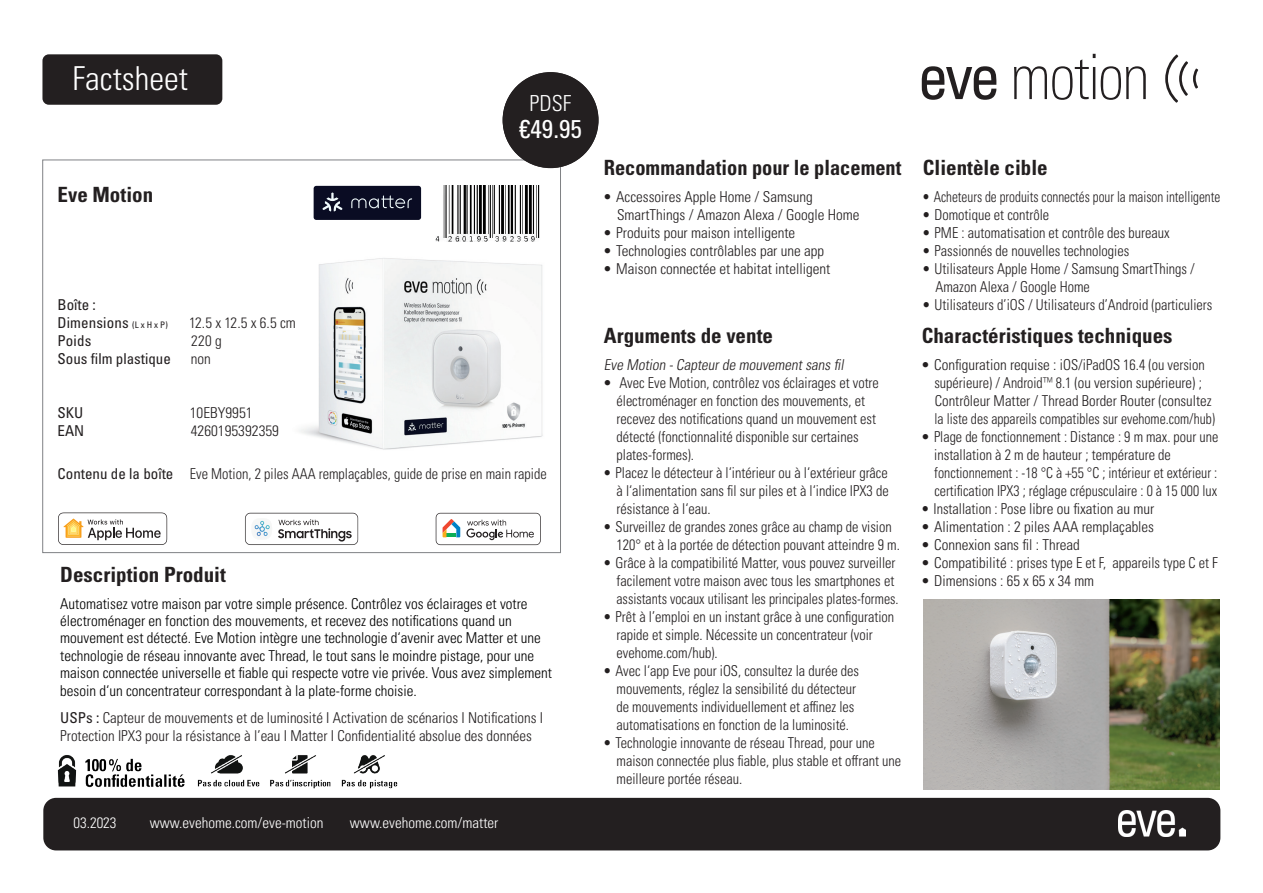
<style>
.page{position:relative;width:1263px;height:893px;background:#fff}
.page>*{position:absolute;margin:0;border:0;box-sizing:border-box;transform-origin:0 0}
.t1{font:300 condensed 33px "Univers LT Pro";color:#fff}
.t2{font:condensed 25.8px "Univers LT Pro";color:#fff}
.t3{font:300 condensed 22.05px "Univers LT Pro";color:#fff}
.t4{font:700 condensed 21px "Univers LT Pro";color:#231f20}
.t5{font:300 condensed 15px/18px "Univers LT Pro";color:#231f20}
.t6{font:300 condensed 15px/18px "Univers LT Pro";color:#231f20;scale:.95 1}
.t7{font:300 condensed 15px/17.4px "Univers LT Pro";color:#000}
.t8{font:300 condensed 15px "Univers LT Pro";color:#fff}
.t9{font:300 condensed 15px "Univers LT Pro";color:#231f20;scale:.88 1}
.t10{font:condensed 15px/18px "Univers LT Pro";color:#231f20}
.t11{font:italic 300 condensed 15px "Univers LT Pro";color:#231f20}
.t12{font:300 condensed 15px "Univers LT Pro";color:#231f20;scale:.94 1}
.s1{font-size:9px}
.s2{font-weight:400}
</style>
<div class="page">
<div style="left:43px;top:798px;width:1177px;height:52px;background:#231f20;border-radius:13px"></div>
<div style="left:42px;top:54px;width:180px;height:51px;background:#231f20;border-radius:6px"></div>
<svg style="left:922px;top:66px;width:75px;height:34px"></svg>
<svg style="left:1014px;top:54px;width:81px;height:46px"></svg>
<svg style="left:1101px;top:66px;width:45px;height:34px"></svg>
<svg style="left:1165px;top:54px;width:33px;height:49px"></svg>
<img style="left:923px;top:599px;width:296px;height:190px">
<svg style="left:436px;top:513px;width:105px;height:32px"></svg>
<svg style="left:58px;top:512px;width:109px;height:33px"></svg>
<svg style="left:245px;top:513px;width:113px;height:32px"></svg>
<img style="left:252px;top:518px;width:20px;height:22px">
<div style="left:314px;top:186px;width:107px;height:34px;background:#0a0c23;border-radius:3px"></div>
<svg style="left:323px;top:192px;width:89px;height:20px"></svg>
<img style="left:299px;top:258px;width:244px;height:192px">
<img style="left:435px;top:186px;width:105px;height:56px">
<img style="left:57px;top:755px;width:341px;height:34px">
<div style="left:503px;top:72px;width:95px;height:96px;background:#231f20;border-radius:50%"></div>
<img style="left:1119px;top:810px;width:67px;height:26px">
<h1 class="t1" style="left:72px;top:56px;width:117px">Factsheet</h1>
<h3 class="t4" style="left:58px;top:181px;width:97px">Eve Motion</h3>
<p class="t10" style="left:58px;top:295px;width:112px">Boîte :<br>Dimensions <span class="s1">(L x H x P)</span></p>
<p class="t5" style="left:189px;top:312px;width:108px">12.5 x 12.5 x 6.5 cm</p>
<p class="t10" style="left:58px;top:331px;width:35px">Poids</p>
<p class="t5" style="left:191px;top:330px;width:32px">220 g</p>
<p class="t10" style="left:58px;top:349px;width:115px">Sous film plastique</p>
<p class="t5" style="left:191px;top:348px;width:21px">non</p>
<h3 class="t3" style="left:530px;top:88px;width:43px">PDSF</h3>
<h2 class="t2" style="left:519px;top:113px;width:64px">€49.95</h2>
<h2 class="t2" style="left:528px;top:113px;width:13px">3</h2>
<p class="t10" style="left:58px;top:403px;width:27px">SKU</p>
<p class="t5" style="left:190px;top:402px;width:64px">10EBY9951</p>
<p class="t10" style="left:58px;top:421px;width:28px">EAN</p>
<p class="t5" style="left:191px;top:420px;width:90px">4260195392359</p>
<p class="t6" style="left:58px;top:464px;width:516px"><span class="s2">Contenu de la boîte</span> Eve Motion, 2 piles AAA remplaçables, guide de prise en main rapide</p>
<h3 class="t4" style="left:60px;top:561px;width:167px">Description Produit</h3>
<p class="t7" style="left:60px;top:594px;width:493px">Automatisez votre maison par votre simple présence. Contrôlez vos éclairages et votre électroménager en fonction des mouvements, et recevez des notifications quand un mouvement est détecté. Eve Motion intègre une technologie d‘avenir avec Matter et une technologie de réseau innovante avec Thread, le tout sans le moindre pistage, pour une maison connectée universelle et fiable qui respecte votre vie privée. Vous avez simplement besoin d‘un concentrateur correspondant à la plate-forme choisie.</p>
<p class="t5" style="left:60px;top:708px;width:484px"><span class="s2">USPs :</span> Capteur de mouvements et de luminosité I Activation de scénarios I Notifications I<br>Protection IPX3 pour la résistance à l’eau I Matter I Confidentialité absolue des données</p>
<p class="t8" style="left:73px;top:813px;width:45px">03.2023</p>
<p class="t8" style="left:150px;top:813px;width:175px">www.evehome.com/eve-motion</p>
<p class="t8" style="left:350px;top:813px;width:150px">www.evehome.com/matter</p>
<h3 class="t4" style="left:604px;top:154px;width:299px">Recommandation pour le placement</h3>
<p class="t5" style="left:617px;top:186px;width:244px;text-indent:-13px">• Accessoires Apple Home / Samsung<br>SmartThings / Amazon Alexa / Google Home</p>
<p class="t5" style="left:604px;top:222px;width:193px">• Produits pour maison intelligente</p>
<p class="t5" style="left:604px;top:240px;width:222px">• Technologies contrôlables par une app</p>
<p class="t5" style="left:604px;top:258px;width:228px">• Maison connectée et habitat intelligent</p>
<h3 class="t4" style="left:604px;top:322px;width:171px">Arguments de vente</h3>
<p class="t11" style="left:604px;top:354px;width:244px">Eve Motion -Capteurde mouvementsans fil</p>
<p class="t5" style="left:616px;top:372px;width:264px;text-indent:-13px">• Avec Eve Motion, contrôlez vos éclairages et votre électroménager en fonction des mouvements, et recevez des notifications quand un mouvement est détecté (fonctionnalité disponible sur certaines plates-formes).</p>
<p class="t6" style="left:616px;top:462px;width:288px;text-align:justify;text-indent:-13px">• Placez le détecteur à l‘intérieur ou à l‘extérieur grâce à l‘alimentation sans fil sur piles et à l‘indice IPX3 de résistance à l‘eau.</p>
<p class="t6" style="left:616px;top:516px;width:300px;text-indent:-13px">• Surveillez de grandes zones grâce au champ de vision<br>120° et à la portée de détection pouvant atteindre 9 m.</p>
<p class="t6" style="left:616px;top:552px;width:298px;text-indent:-13px">• Grâce à la compatibilité Matter, vous pouvez surveiller facilement votre maison avec tous les smartphones et assistants vocaux utilisant les principales plates-formes.</p>
<p class="t6" style="left:616px;top:606px;width:294px;text-indent:-13px">• Prêt à l’emploi en un instant grâce à une configuration rapide et simple. Nécessite un concentrateur (voir evehome.com/hub).</p>
<p class="t6" style="left:616px;top:660px;width:257px;text-indent:-13px">• Avec l‘app Eve pour iOS, consultez la durée des mouvements, réglez la sensibilité du détecteur de mouvements individuellement et affinez les automatisations en fonction de la luminosité.</p>
<p class="t6" style="left:616px;top:732px;width:301px;text-indent:-13px">• Technologie innovante de réseau Thread, pour une maison connectée plus fiable, plus stable et offrant une meilleure portée réseau.</p>
<h3 class="t4" style="left:923px;top:154px;width:126px">Clientèle cible</h3>
<p class="t9" style="left:923px;top:186px;width:340px">• Acheteurs de produits connectés pour la maison intelligente</p>
<p class="t12" style="left:923px;top:204px;width:136px">• Domotique et contrôle</p>
<p class="t6" style="left:923px;top:222px;width:261px">• PME : automatisation et contrôle des bureaux</p>
<p class="t6" style="left:923px;top:240px;width:219px">• Passionnés de nouvelles technologies</p>
<p class="t6" style="left:935px;top:258px;width:275px;text-indent:-13px">• Utilisateurs Apple Home / Samsung SmartThings /<br>Amazon Alexa / Google Home</p>
<p class="t6" style="left:923px;top:294px;width:306px">• Utilisateurs d’iOS / Utilisateurs d’Android (particuliers</p>
<h3 class="t4" style="left:922px;top:322px;width:252px">Charactéristiques techniques</h3>
<p class="t5" style="left:934px;top:354px;width:282px;text-indent:-13px">• Configuration requise : iOS/iPadOS 16.4 (ou version supérieure) / Android™ 8.1 (ou version supérieure) ; Contrôleur Matter / Thread Border Router (consultez la liste des appareils compatibles sur evehome.com/hub)</p>
<p class="t5" style="left:934px;top:426px;width:285px;text-indent:-12px">• Plage de fonctionnement : Distance : 9 m max. pour une installation à 2 m de hauteur ; température de fonctionnement : -18 °C à +55 °C ; intérieur et extérieur : certification IPX3 ; réglage crépusculaire : 0 à 15 000 lux</p>
<p class="t6" style="left:922px;top:498px;width:246px">• Installation : Pose libre ou fixation au mur</p>
<p class="t5" style="left:922px;top:516px;width:234px">• Alimentation : 2 piles AAA remplaçables</p>
<p class="t5" style="left:922px;top:534px;width:160px">• Connexion sans fil : Thread</p>
<p class="t5" style="left:922px;top:552px;width:298px">• Compatibilité : prises type E et F, appareils type C et F</p>
<p class="t5" style="left:922px;top:570px;width:174px">• Dimensions : 65 x 65 x 34 mm</p>
</div>
